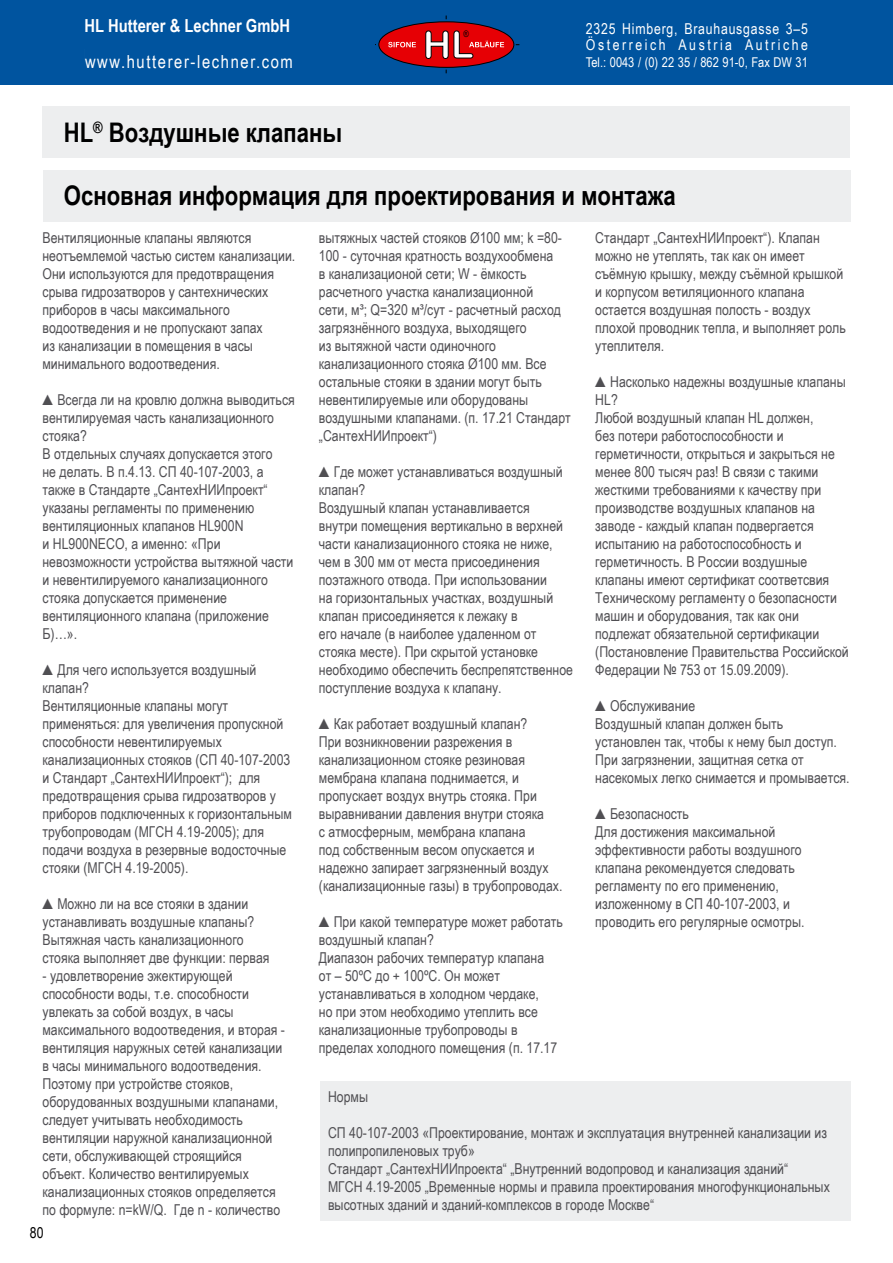
<style>
.page{position:relative;width:893px;height:1263px;background:#fff}
.page>*{position:absolute;margin:0;border:0;box-sizing:border-box;transform-origin:0 0}
.t1{font:700 27px "Arial Narrow";color:#000}
.t2{font:700 18px/30px "Arial Narrow";color:#fff}
.t3{font:18px "Arial Narrow";letter-spacing:.09em;color:#fff}
.t4{font:15px/18px "Arial Narrow";color:#504f53}
.t5{font:15px/16.5px "Arial Narrow";letter-spacing:.17em;color:#fff}
.t6{font:15px "Arial Narrow";color:#000}
.t7{font:13.5px "Arial Narrow";color:#fff}
.t8{font:9px "Arial Narrow";color:#000}
</style>
<div class="page">
<div style="left:0;top:0;width:893px;height:85px;background:#00549f"></div>
<svg style="left:375px;top:16px;width:144px;height:57px"></svg>
<div style="left:43px;top:106px;width:807px;height:51px;background:#edeeef"></div>
<div style="left:43px;top:170px;width:807px;height:51px;background:#edeeef"></div>
<div style="left:320px;top:1080px;width:530px;height:140px;background:#edeeef"></div>
<p class="t2" style="left:85px;top:9px;width:207px">HL Hutterer &amp; Lechner GmbH<br>EAN 9003076 +</p>
<p class="t5" style="left:586px;top:20px;width:224px">2325 Himberg, Brauhausgasse 3–5<br>Österreich Austria Autriche</p>
<p class="t8" style="left:463px;top:28px;width:7px">®</p>
<p class="t3" style="left:85px;top:48px;width:209px">www.hutterer-lechner.com</p>
<p class="t7" style="left:586px;top:52px;width:223px">Tel.: 0043 / (0) 22 35 / 862 91-0, Fax DW 31</p>
<h1 class="t1" style="left:64px;top:112px;width:280px">HL<sup>®</sup> Воздушные клапаны</h1>
<h1 class="t1" style="left:64px;top:175px;width:613px">Основная информация для проектирования и монтажа</h1>
<p class="t4" style="left:43px;top:228px;width:254px">Вентиляционные клапаны являются неотъемлемой частью систем канализации.<br>Они используются для предотвращения срыва гидрозатворов у сантехнических приборов в часы максимального водоотведения и не пропускают запах<br>из канализации в помещения в часы минимального водоотведения.</p>
<p class="t4" style="left:43px;top:390px;width:254px">▲Всегда ли на кровлю должна выводиться вентилируемая часть канализационного стояка?<br>В отдельных случаях допускается этого<br>не делать. В п.4.13. СП 40-107-2003, а также в Стандарте „СантехНИИпроект“ указаны регламенты по применению вентиляционных клапанов HL900N<br>и HL900NECO, а именно: «При невозможности устройства вытяжной части и невентилируемого канализационного стояка допускается применение вентиляционного клапана (приложение<br>Б)…».</p>
<p class="t4" style="left:43px;top:660px;width:251px">▲Для чего используется воздушный клапан?<br>Вентиляционные клапаны могут применяться: для увеличения пропускной способности невентилируемых канализационных стояков (СП 40-107-2003 и Стандарт „СантехНИИпроект“); для предотвращения срыва гидрозатворов у приборов подключенных к горизонтальным трубопроводам (МГСН 4.19-2005); для подачи воздуха в резервные водосточные стояки (МГСН 4.19-2005).</p>
<p class="t4" style="left:43px;top:894px;width:229px">▲Можно ли на все стояки в здании устанавливать воздушные клапаны?<br>Вытяжная часть канализационного стояка выполняет две функции: первая</p>
<p class="t4" style="left:43px;top:966px;width:244px">- удовлетворение эжектирующей способности воды, т.е. способности увлекать за собой воздух, в часы максимального водоотведения, и вторая - вентиляция наружных сетей канализации в часы минимального водоотведения.<br>Поэтому при устройстве стояков, оборудованных воздушными клапанами, следует учитывать необходимость вентиляции наружной канализационной сети, обслуживающей строящийся объект. Количество вентилируемых канализационных стояков определяется по формуле: n=kW/Q. Где n - количество</p>
<p class="t4" style="left:319px;top:228px;width:253px">вытяжных частей стояков Ø100 мм; k =80- 100 - суточная кратность воздухообмена<br>в канализационой сети; W - ёмкость расчетного участка канализационной<br>сети, м³; Q=320 м³/сут - расчетный расход загрязнённого воздуха, выходящего<br>из вытяжной части одиночного канализационного стояка Ø100 мм. Все остальные стояки в здании могут быть невентилируемые или оборудованы воздушными клапанами. (п. 17.21 Стандарт „СантехНИИпроект“)</p>
<p class="t4" style="left:319px;top:462px;width:256px">▲Где может устанавливаться воздушный клапан?<br>Воздушный клапан устанавливается<br>внутри помещения вертикально в верхней части канализационного стояка не ниже, чем в 300 мм от места присоединения поэтажного отвода. При использовании<br>на горизонтальных участках, воздушный клапан присоединяется к лежаку в<br>его начале (в наиболее удаленном от стояка месте). При скрытой установке необходимо обеспечить беспрепятственное поступление воздуха к клапану.</p>
<p class="t4" style="left:319px;top:714px;width:245px">▲Как работает воздушный клапан?<br>При возникновении разрежения в канализационном стояке резиновая мембрана клапана поднимается, и пропускает воздух внутрь стояка. При выравнивании давления внутри стояка<br>с атмосферным, мембрана клапана<br>под собственным весом опускается и надежно запирает загрязненный воздух (канализационные газы) в трубопроводах.</p>
<p class="t4" style="left:319px;top:912px;width:245px">▲При какой температуре может работать воздушный клапан?<br>Диапазон рабочих температур клапана<br>от – 50ºС до + 100ºС. Он может устанавливаться в холодном чердаке,<br>но при этом необходимо утеплить все канализационные трубопроводы в пределах холодного помещения (п. 17.17</p>
<p class="t4" style="left:595px;top:228px;width:252px">Стандарт „СантехНИИпроект“). Клапан можно не утеплять, так как он имеет съёмную крышку, между съёмной крышкой и корпусом ветиляционного клапана остается воздушная полость - воздух плохой проводник тепла, и выполняет роль утеплителя.</p>
<p class="t4" style="left:595px;top:372px;width:255px">▲Насколько надежны воздушные клапаны HL?<br>Любой воздушный клапан HL должен,<br>без потери работоспособности и герметичности, открыться и закрыться не менее 800 тысяч раз! В связи с такими жесткими требованиями к качеству при производстве воздушных клапанов на заводе - каждый клапан подвергается испытанию на работоспособность и герметичность. В России воздушные клапаны имеют сертификат соответсвия Техническому регламенту о безопасности машин и оборудования, так как они подлежат обязательной сертификации (Постановление Правительства Российской Федерации № 753 от 15.09.2009).</p>
<p class="t4" style="left:595px;top:696px;width:256px">▲Обслуживание<br>Воздушный клапан должен быть установлен так, чтобы к нему был доступ.<br>При загрязнении, защитная сетка от насекомых легко снимается и промывается.</p>
<p class="t4" style="left:595px;top:804px;width:211px">▲Безопасность<br>Для достижения максимальной эффективности работы воздушного клапана рекомендуется следовать регламенту по его применению, изложенному в СП 40-107-2003, и проводить его регулярные осмотры.</p>
<p class="t4" style="left:328px;top:1087px;width:42px">Нормы</p>
<p class="t4" style="left:328px;top:1123px;width:503px">СП 40-107-2003 «Проектирование, монтаж и эксплуатация внутренней канализации из полипропиленовых труб»<br>Стандарт „СантехНИИпроекта“ „Внутренний водопровод и канализация зданий“<br>МГСН 4.19-2005 „Временные нормы и правила проектирования многофункциональных высотных зданий и зданий-комплексов в городе Москве“</p>
<p class="t6" style="left:30px;top:1222px;width:15px">80</p>
</div>
